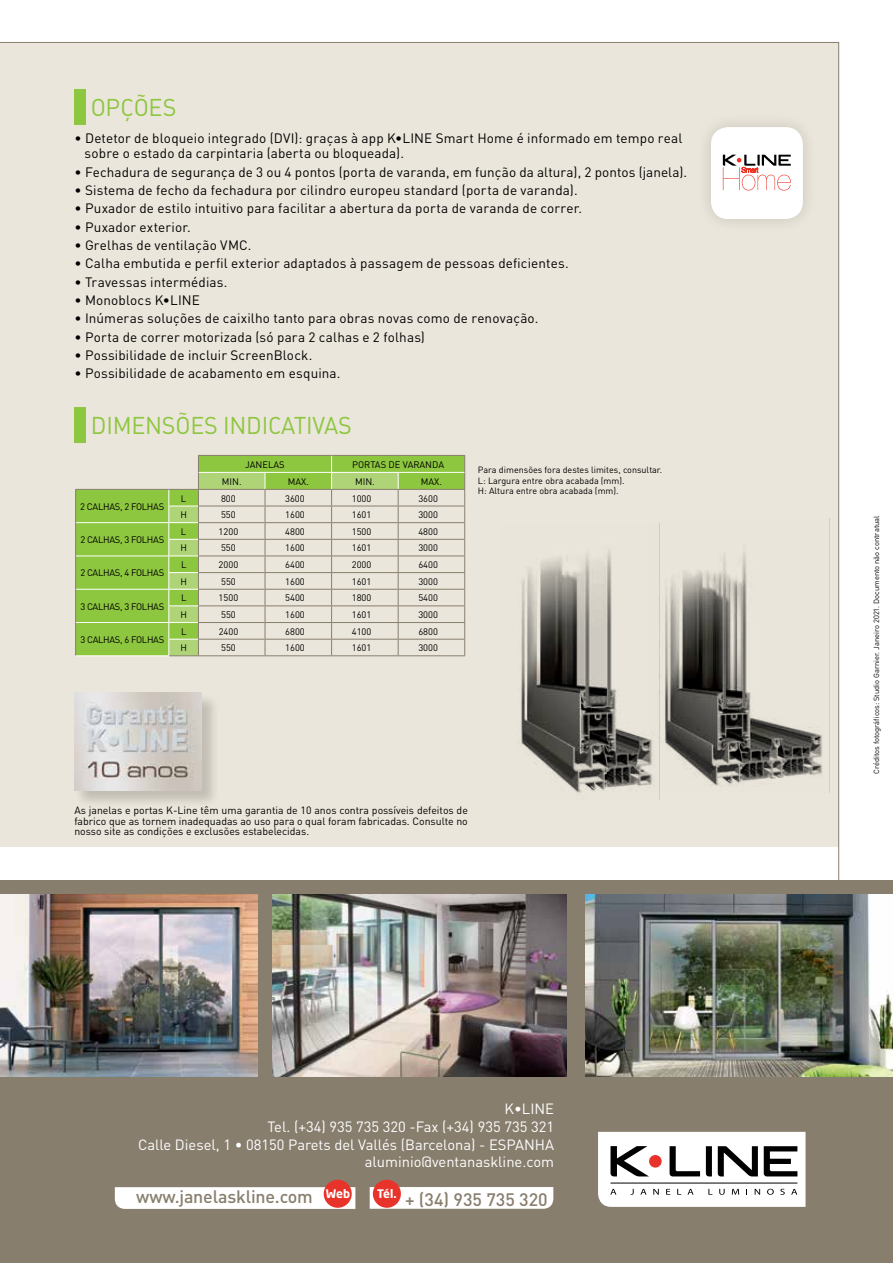
<style>
.page{position:relative;width:893px;height:1263px;background:#fff}
.page>*{position:absolute;margin:0;border:0;box-sizing:border-box;transform-origin:0 0}
.t1{font:24px "DIN Regular Alternate";letter-spacing:-.01em;color:#8dc63f}
.t2{font:500 17.85px "DIN";letter-spacing:-.01em;color:#887e6e}
.t3{font:14.7px/17.7px "DIN";color:#fff;text-align:right}
.t4{font:13.5px/15.6px "DIN";letter-spacing:.01em;color:#000}
.t5{font:700 11.7px "Neo Sans Std";color:#fff}
.t6{font:10.5px/10.5px "DIN";color:#000;text-align:justify}
.t7{font:9.45px "DIN";color:#000}
.t8{font:9.45px "DIN";letter-spacing:-.03em;color:#000}
.t9{font:9px/10.5px "DIN";color:#000}
.t10{font:7.5px "DIN";color:#000}
</style>
<div class="page">
<div style="left:0;top:42px;width:839px;height:838px;background:#ebe6db"></div>
<div style="left:0;top:880px;width:893px;height:383px;background:#887e6e"></div>
<img style="left:272px;top:895px;width:295px;height:182px">
<img style="left:0;top:895px;width:257px;height:182px">
<img style="left:586px;top:895px;width:307px;height:182px">
<div style="left:696px;top:112px;width:122px;height:122px;background:#e8e3d8"></div>
<div style="left:712px;top:128px;width:90px;height:90px;background:#fff;border-radius:17px"></div>
<div style="left:711px;top:127px;width:92px;height:92px;border:1px solid #fff;border-radius:17px"></div>
<svg style="left:723px;top:155px;width:68px;height:36px"></svg>
<div style="left:370px;top:1187px;width:183px;height:22px;background:#fff"></div>
<svg style="left:115px;top:1187px;width:240px;height:22px;background:#fdfcfc"></svg>
<div style="left:373px;top:1180px;width:28px;height:28px;background:#e8332a;border-radius:50%"></div>
<div style="left:324px;top:1180px;width:28px;height:28px;background:#e8332a;border-radius:50%"></div>
<svg style="left:598px;top:1132px;width:207px;height:75px;background:#d4d2d2"></svg>
<div style="left:75px;top:89px;width:11px;height:36px;background:#8dc63f"></div>
<div style="left:75px;top:407px;width:11px;height:36px;background:#8dc63f"></div>
<svg style="left:169px;top:455px;width:295px;height:184px;background:#d8debc"></svg>
<hr style="left:198px;top:455px;width:67px;height:1px;background:#887e6e">
<hr style="left:265px;top:455px;width:67px;height:1px;background:#887e6e">
<hr style="left:332px;top:455px;width:66px;height:1px;background:#887e6e">
<hr style="left:398px;top:455px;width:67px;height:1px;background:#887e6e">
<hr style="left:398px;top:472px;width:66px;height:1px;background:#fff">
<hr style="left:398px;top:506px;width:67px;height:1px;background:#887e6e">
<hr style="left:398px;top:522px;width:67px;height:1px;background:#887e6e">
<hr style="left:398px;top:539px;width:67px;height:1px;background:#887e6e">
<hr style="left:398px;top:556px;width:67px;height:1px;background:#887e6e">
<hr style="left:398px;top:572px;width:67px;height:1px;background:#887e6e">
<svg style="left:464px;top:456px;width:1px;height:199px"></svg>
<hr style="left:398px;top:489px;width:67px;height:1px;background:#887e6e">
<svg style="left:75px;top:456px;width:324px;height:200px;background:#c3d59c"></svg>
<hr style="left:332px;top:589px;width:66px;height:1px;background:#887e6e">
<hr style="left:332px;top:605px;width:66px;height:1px;background:#887e6e">
<hr style="left:332px;top:622px;width:66px;height:1px;background:#887e6e">
<hr style="left:332px;top:639px;width:66px;height:1px;background:#887e6e">
<hr style="left:332px;top:655px;width:66px;height:1px;background:#887e6e">
<hr style="left:398px;top:589px;width:67px;height:1px;background:#887e6e">
<hr style="left:398px;top:605px;width:67px;height:1px;background:#887e6e">
<hr style="left:398px;top:622px;width:67px;height:1px;background:#887e6e">
<hr style="left:398px;top:639px;width:67px;height:1px;background:#887e6e">
<hr style="left:398px;top:655px;width:67px;height:1px;background:#887e6e">
<hr style="left:76px;top:556px;width:93px;height:1px;background:#fff">
<hr style="left:76px;top:589px;width:93px;height:1px;background:#fff">
<hr style="left:76px;top:622px;width:93px;height:1px;background:#fff">
<img style="left:649px;top:518px;width:180px;height:275px">
<img style="left:499px;top:523px;width:160px;height:276px">
<div style="left:74px;top:692px;width:146px;height:116px;background:#000;opacity:.18"></div>
<img style="left:74px;top:693px;width:128px;height:97px">
<h1 class="t1" style="left:91px;top:92px;width:87px">OPÇÕES</h1>
<p class="t4" style="left:85px;top:130px;width:599px;text-indent:-10px">• Detetor de bloqueio integrado (DVI): graças à app K•LINE Smart Home é informado em tempo real sobre o estado da carpintaria (aberta ou bloqueada).</p>
<p class="t4" style="left:75px;top:164px;width:614px">• Fechadura de segurança de 3 ou 4 pontos (porta de varanda, em função da altura), 2 pontos (janela).</p>
<p class="t4" style="left:75px;top:182px;width:505px">• Sistema de fecho da fechadura por cilindro europeu standard (porta de varanda).</p>
<p class="t4" style="left:75px;top:200px;width:509px">• Puxador de estilo intuitivo para facilitar a abertura da porta de varanda de correr.</p>
<p class="t4" style="left:75px;top:219px;width:118px">• Puxador exterior.</p>
<p class="t4" style="left:75px;top:237px;width:179px">• Grelhas de ventilação VMC.</p>
<p class="t4" style="left:75px;top:255px;width:496px">• Calha embutida e perfil exterior adaptados à passagem de pessoas deficientes.</p>
<p class="t4" style="left:75px;top:274px;width:155px">• Travessas intermédias.</p>
<p class="t4" style="left:75px;top:292px;width:127px">• Monoblocs K•LINE</p>
<p class="t4" style="left:75px;top:310px;width:466px">• Inúmeras soluções de caixilho tanto para obras novas como de renovação.</p>
<p class="t4" style="left:75px;top:329px;width:352px">• Porta de correr motorizada (só para 2 calhas e 2 folhas)</p>
<p class="t4" style="left:75px;top:347px;width:239px">• Possibilidade de incluir ScreenBlock.</p>
<p class="t4" style="left:75px;top:365px;width:268px">• Possibilidade de acabamento em esquina.</p>
<h1 class="t1" style="left:91px;top:410px;width:145px">DIMENSÕES INDICATIV</h1>
<h1 class="t1" style="left:324px;top:410px;width:27px">AS</h1>
<p class="t7" style="left:245px;top:458px;width:41px">JANELAS</p>
<p class="t7" style="left:352px;top:458px;width:93px">PORTAS DE VARANDA</p>
<p class="t7" style="left:222px;top:475px;width:21px">MIN.</p>
<p class="t7" style="left:288px;top:475px;width:23px">MAx.</p>
<p class="t7" style="left:355px;top:475px;width:21px">MIN.</p>
<p class="t7" style="left:421px;top:475px;width:23px">MAx.</p>
<p class="t8" style="left:80px;top:500px;width:85px">2 CALHAS, 2 FOLHAS</p>
<p class="t9" style="left:478px;top:465px;width:186px">Para dimensões fora destes limites, consultar.<br>L: Largura entre obra acabada (mm).<br>H: Altura entre obra acabada (mm).</p>
<p class="t7" style="left:181px;top:492px;width:7px">L</p>
<p class="t7" style="left:221px;top:492px;width:16px">800</p>
<p class="t7" style="left:285px;top:492px;width:21px">3600</p>
<p class="t7" style="left:352px;top:492px;width:21px">1000</p>
<p class="t7" style="left:418px;top:492px;width:21px">3600</p>
<p class="t7" style="left:180px;top:509px;width:8px">H</p>
<p class="t7" style="left:221px;top:509px;width:16px">550</p>
<p class="t7" style="left:285px;top:509px;width:21px">1600</p>
<p class="t7" style="left:352px;top:509px;width:21px">1601</p>
<p class="t7" style="left:418px;top:509px;width:21px">3000</p>
<p class="t8" style="left:80px;top:534px;width:85px">2 CALHAS, 3 FOLHAS</p>
<p class="t8" style="left:80px;top:567px;width:85px">2 CALHAS, 4 FOLHAS</p>
<p class="t8" style="left:80px;top:600px;width:85px">3 CALHAS, 3 FOLHAS</p>
<p class="t8" style="left:80px;top:634px;width:85px">3 CALHAS, 6 FOLHAS</p>
<p class="t7" style="left:181px;top:525px;width:7px">L</p>
<p class="t7" style="left:219px;top:525px;width:21px">1200</p>
<p class="t7" style="left:285px;top:525px;width:21px">4800</p>
<p class="t7" style="left:352px;top:525px;width:21px">1500</p>
<p class="t7" style="left:418px;top:525px;width:21px">4800</p>
<p class="t7" style="left:180px;top:542px;width:8px">H</p>
<p class="t7" style="left:221px;top:542px;width:16px">550</p>
<p class="t7" style="left:285px;top:542px;width:21px">1600</p>
<p class="t7" style="left:352px;top:542px;width:21px">1601</p>
<p class="t7" style="left:418px;top:542px;width:21px">3000</p>
<p class="t7" style="left:181px;top:559px;width:7px">L</p>
<p class="t7" style="left:219px;top:559px;width:21px">2000</p>
<p class="t7" style="left:285px;top:559px;width:21px">6400</p>
<p class="t7" style="left:352px;top:559px;width:21px">2000</p>
<p class="t7" style="left:418px;top:559px;width:21px">6400</p>
<p class="t7" style="left:180px;top:575px;width:8px">H</p>
<p class="t7" style="left:221px;top:575px;width:16px">550</p>
<p class="t7" style="left:285px;top:575px;width:21px">1600</p>
<p class="t7" style="left:352px;top:575px;width:21px">1601</p>
<p class="t7" style="left:418px;top:575px;width:21px">3000</p>
<p class="t7" style="left:181px;top:592px;width:7px">L</p>
<p class="t7" style="left:219px;top:592px;width:21px">1500</p>
<p class="t7" style="left:285px;top:592px;width:21px">5400</p>
<p class="t7" style="left:352px;top:592px;width:21px">1800</p>
<p class="t7" style="left:418px;top:592px;width:21px">5400</p>
<p class="t7" style="left:180px;top:609px;width:8px">H</p>
<p class="t7" style="left:221px;top:609px;width:16px">550</p>
<p class="t7" style="left:285px;top:609px;width:21px">1600</p>
<p class="t7" style="left:352px;top:609px;width:21px">1601</p>
<p class="t7" style="left:418px;top:609px;width:21px">3000</p>
<p class="t7" style="left:181px;top:625px;width:7px">L</p>
<p class="t7" style="left:219px;top:625px;width:21px">2400</p>
<p class="t7" style="left:285px;top:625px;width:21px">6800</p>
<p class="t7" style="left:352px;top:625px;width:21px">4100</p>
<p class="t7" style="left:418px;top:625px;width:21px">6800</p>
<p class="t7" style="left:180px;top:642px;width:8px">H</p>
<p class="t7" style="left:221px;top:642px;width:16px">550</p>
<p class="t7" style="left:285px;top:642px;width:21px">1600</p>
<p class="t7" style="left:352px;top:642px;width:21px">1601</p>
<p class="t7" style="left:418px;top:642px;width:21px">3000</p>
<p class="t6" style="left:74px;top:805px;width:395px">As janelas e portas K-Line têm uma garantia de 10 anos contra possíveis defeitos de fabrico que as tornem inadequadas ao uso para o qual foram fabricadas. Consulte no nosso site as condições e exclusões estabelecidas.</p>
<p class="t3" style="left:138px;top:1100px;width:418px">K•LINE<br>Tel. (+34) 935 735 320 -Fax (+34) 935 735 321<br>Calle Diesel, 1 • 08150 Parets del Vallés (Barcelona) - ESPANHA aluminio@ventanaskline.com</p>
<h2 class="t2" style="left:405px;top:1188px;width:144px">+ (34) 935 735 320</h2>
<h2 class="t2" style="left:136px;top:1185px;width:215px">www.janelaskline.com <sup>Web</sup></h2>
<p class="t5" style="left:377px;top:1186px;width:21px">Tél.</p>
<p class="t10" style="left:872px;top:774px;width:260px;rotate:-90deg">Créditos fotográficos: Studio Garnier. Janeiro 2021. Documento não contratual</p>
</div>
